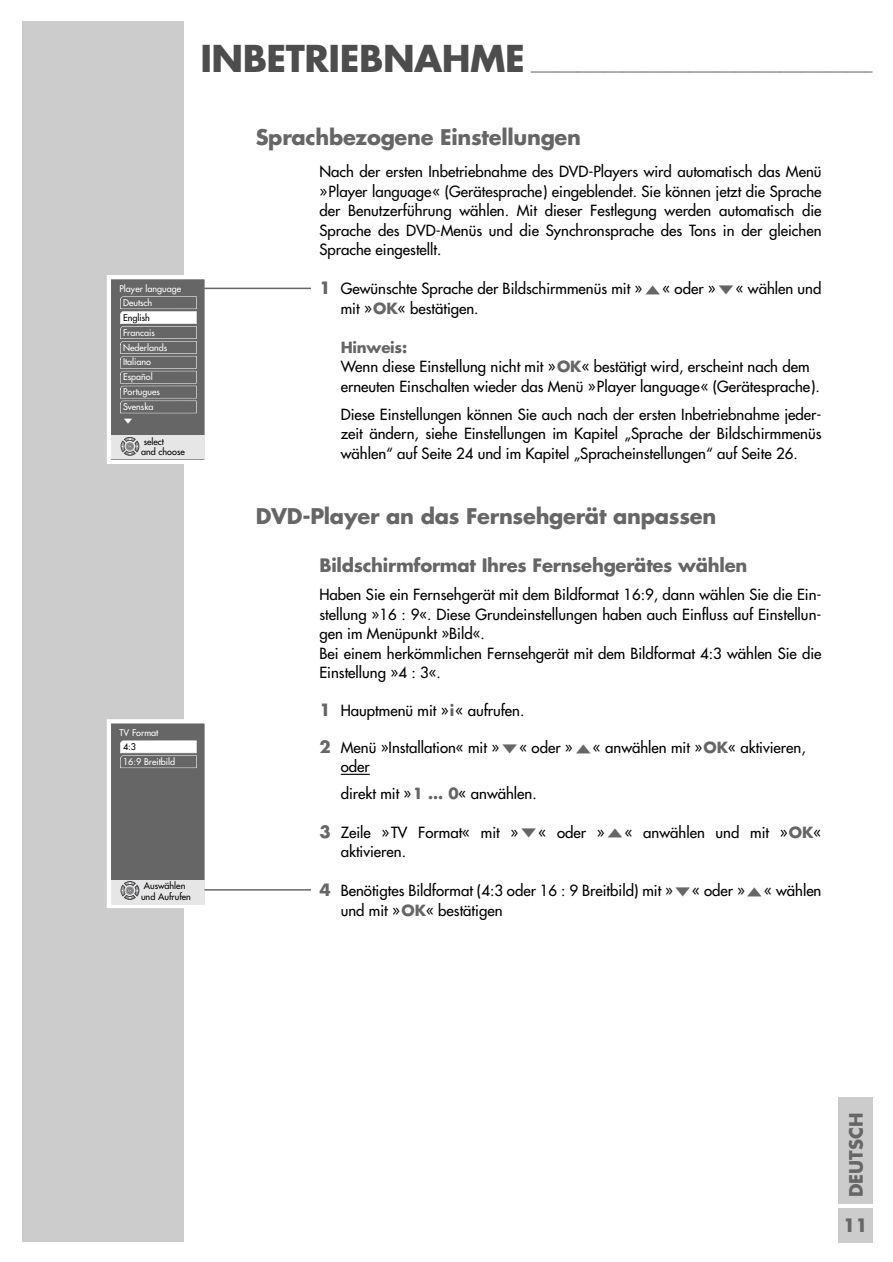
<style>
.page{position:relative;width:893px;height:1262px;background:#fff}
.page>*{position:absolute;margin:0;border:0;box-sizing:border-box;transform-origin:0 0}
.t1{font:700 36px "Futura";letter-spacing:-.015em;color:#4d4d4d}
.t2{font:700 21px "Futura";letter-spacing:-.015em;color:#666}
.t3{font:700 18px "Futura";letter-spacing:-.015em;color:#666}
.t4{font:15px/19.5px "Futura";color:#000}
.t5{font:700 13.5px "Futura";color:#666}
.t6{font:9px/14.9px "Futura";color:#fff}
.t7{font:9px/10.5px "Futura";color:#000}
.t8{font:7.5px "Grund Son Se";color:#fff}
.s1{font-weight:700;font-size:16.5px;color:#666}
.s2{font-family:"Grund Son Se";font-size:13.5px;color:#666}
.s3{font-weight:700;color:#666}
</style>
<div class="page">
<div style="left:22px;top:21px;width:161px;height:1221px;background:#ccc"></div>
<div style="left:838px;top:1097px;width:34px;height:106px;background:#ccc"></div>
<div style="left:838px;top:1208px;width:34px;height:34px;background:#ccc"></div>
<hr style="left:341px;top:773px;width:29px;height:2px;background:#000">
<div style="left:111px;top:279px;width:94px;height:181px;background:#666"></div>
<div style="left:107px;top:275px;width:102px;height:189px;border:4px solid #fff"></div>
<div style="left:111px;top:435px;width:94px;height:24px;background:#e6e6e6"></div>
<svg style="left:121px;top:437px;width:18px;height:18px"></svg>
<svg style="left:120px;top:296px;width:77px;height:118px"></svg>
<hr style="left:204px;top:288px;width:107px;height:1px;background:#666">
<div style="left:111px;top:723px;width:94px;height:180px;background:#666"></div>
<div style="left:107px;top:719px;width:102px;height:189px;border:4px solid #fff"></div>
<div style="left:111px;top:879px;width:94px;height:25px;background:#e6e6e6"></div>
<svg style="left:121px;top:881px;width:18px;height:18px"></svg>
<svg style="left:120px;top:740px;width:77px;height:28px"></svg>
<hr style="left:204px;top:889px;width:107px;height:1px;background:#666">
<h1 class="t1" style="left:200px;top:43px;width:326px">INBETRIEBNAHME</h1>
<p class="t5" style="left:531px;top:59px;width:343px">____________________________________________________</p>
<p class="t6" style="left:119px;top:282px;width:63px">Player language</p>
<p class="t6" style="left:123px;top:296px;width:31px">Deutsch</p>
<p class="t7" style="left:123px;top:313px;width:28px">English</p>
<p class="t6" style="left:123px;top:325px;width:46px">Francais<br>Nederlands<br>Italiano<br>Español<br>Portugues<br>Svenska</p>
<p class="t8" style="left:123px;top:418px;width:12px">S</p>
<p class="t7" style="left:141px;top:437px;width:45px">select<br>and choose</p>
<p class="t6" style="left:119px;top:726px;width:40px">TV Format</p>
<p class="t7" style="left:123px;top:742px;width:15px">4:3</p>
<p class="t6" style="left:123px;top:755px;width:54px">16:9 Breitbild</p>
<p class="t7" style="left:141px;top:881px;width:51px">Auswählen und Aufrufen</p>
<h2 class="t2" style="left:256px;top:128px;width:327px">Sprachbezogene Einstellungen</h2>
<p class="t4" style="left:319px;top:163px;width:503px;text-align:justify">Nach der ersten Inbetriebnahme des DVD-Players wird automatisch das Menü »Player language« (Gerätesprache) eingeblendet. Sie können jetzt die Sprache der Benutzerführung wählen. Mit dieser Festlegung werden automatisch die Sprache des DVD-Menüs und die Synchronsprache des Tons in der gleichen Sprache eingestellt.</p>
<p class="t4" style="left:341px;top:280px;width:482px;text-indent:-21px"><span class="s1">1</span> Gewünschte Sprache der Bildschirmmenüs mit »<span class="s2">A</span>« oder »<span class="s2">S</span>« wählen und mit »<span class="s3">OK</span>« bestätigen.</p>
<p class="t4" style="left:341px;top:338px;width:480px"><span class="s3">Hinweis:<br></span>Wenn diese Einstellung nicht mit »<span class="s3">OK</span>« bestätigt wird, erscheint nach dem erneuten Einschalten wieder das Menü »Player language« (Gerätesprache).</p>
<p class="t4" style="left:341px;top:405px;width:482px;text-align:justify">Diese Einstellungen können Sie auch nach der ersten Inbetriebnahme jeder&shy;zeit ändern, siehe Einstellungen im Kapitel „Sprache der Bildschirmmenüs wählen“ auf Seite 24 und im Kapitel „Spracheinstellungen“ auf Seite 26.</p>
<h2 class="t2" style="left:256px;top:507px;width:462px">DVD-Player an das Fernsehgerät anpassen</h2>
<p class="t3" style="left:319px;top:557px;width:429px">Bildschirmformat Ihres Fernsehgerätes wählen</p>
<p class="t4" style="left:319px;top:586px;width:503px">Haben Sie ein Fernsehgerät mit dem Bildformat 16:9, dann wählen Sie die Ein&shy;stellung »16 : 9«. Diese Grundeinstellungen haben auch Einfluss auf Einstellun&shy;gen im Menüpunkt »Bild«.<br>Bei einem herkömmlichen Fernsehgerät mit dem Bildformat 4:3 wählen Sie die Einstellung »4 : 3«.</p>
<p class="t4" style="left:319px;top:701px;width:206px"><span class="s1">1</span> Hauptmenü mit »<span class="s3">i</span>« aufrufen.</p>
<p class="t4" style="left:341px;top:739px;width:466px;line-height:18.8px;text-indent:-21px"><span class="s1">2</span> Menü »Installation« mit »<span class="s2">S</span>« oder »<span class="s2">A</span>« anwählen mit »<span class="s3">OK</span>« aktivieren, oder</p>
<p class="t4" style="left:341px;top:785px;width:197px">direkt mit »<span class="s3">1 … 0</span>« anwählen.</p>
<p class="t4" style="left:341px;top:823px;width:482px;text-indent:-21px"><span class="s1">3</span> Zeile »TV Format« mit »<span class="s2">S</span>« oder »<span class="s2">A</span>« anwählen und mit »<span class="s3">OK</span>« aktivieren.</p>
<p class="t4" style="left:341px;top:882px;width:482px;text-indent:-21px"><span class="s1">4</span> Benötigtes Bildformat (4:3 oder 16 : 9 Breitbild) mit »<span class="s2">S</span>« oder »<span class="s2">A</span>« wählen und mit »<span class="s3">OK</span>« bestätigen</p>
<p class="t3" style="left:847px;top:1197px;width:86px;rotate:-90deg">DEUTSCH</p>
<p class="t3" style="left:843px;top:1217px;width:26px">11</p>
</div>
